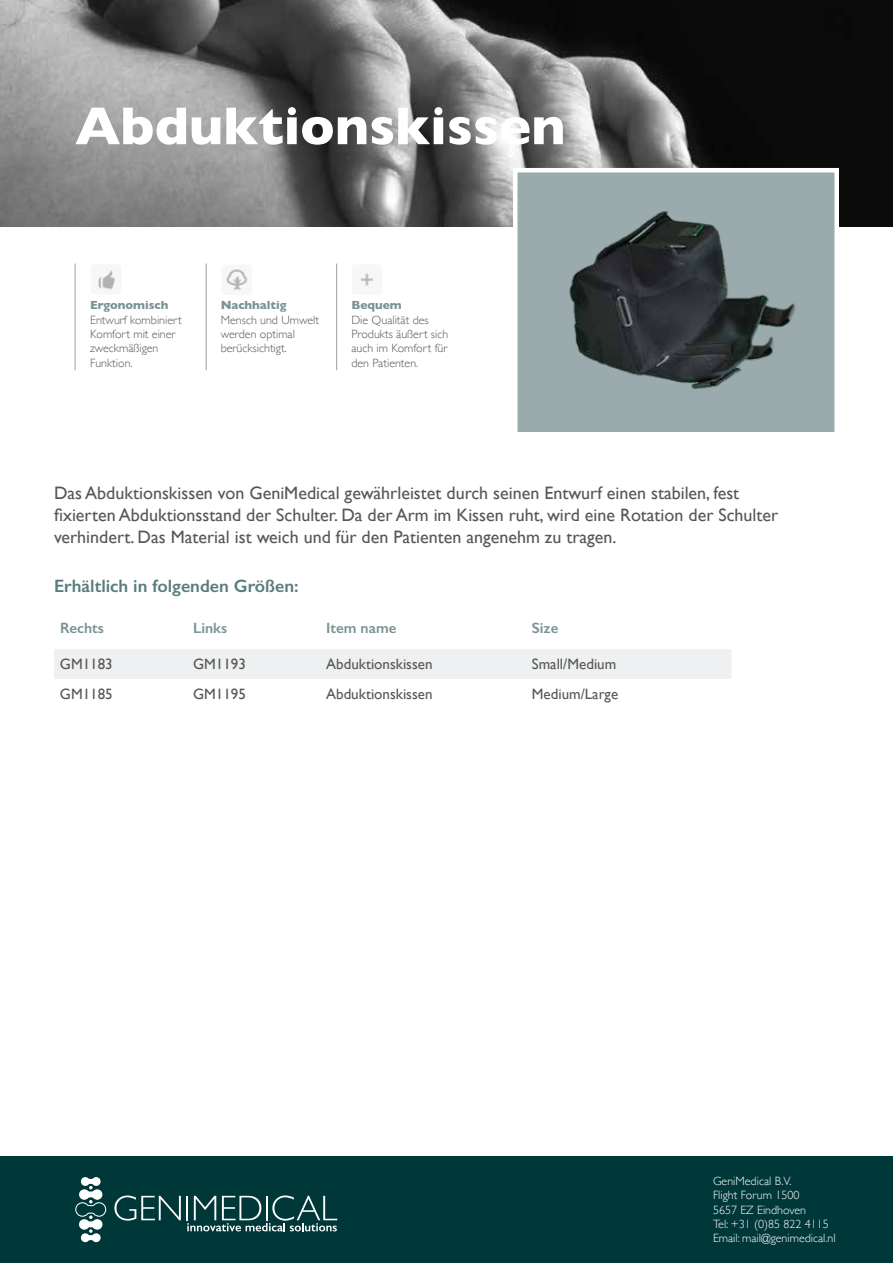
<style>
.page{position:relative;width:893px;height:1263px;background:#fff}
.page>*{position:absolute;margin:0;border:0;box-sizing:border-box;transform-origin:0 0}
.t1{font:700 54px "Gill Sans";color:#fff}
.t2{font:18px/21.6px "Gill Sans";color:#575756}
.t3{font:600 18px "Gill Sans";color:#597c7e}
.t4{font:15px "Gill Sans";color:#575756}
.t5{font:600 15px "Gill Sans";color:#7b9294}
.t6{font:300 12px/14.4px "Gill Sans";color:#575756}
.t7{font:300 12px/14.4px "Gill Sans";color:#fff}
.t8{font:700 12px "Gill Sans";color:#7b9294}
</style>
<div class="page">
<img style="left:0;top:0;width:893px;height:226px">
<div style="left:0;top:1156px;width:893px;height:107px;background:#00383a"></div>
<img style="left:98px;top:270px;width:18px;height:20px">
<img style="left:226px;top:269px;width:22px;height:22px">
<img style="left:360px;top:273px;width:14px;height:14px">
<hr style="left:75px;top:264px;width:1px;height:106px;background:#9d9d9c">
<hr style="left:206px;top:264px;width:1px;height:106px;background:#9d9d9c">
<hr style="left:336px;top:264px;width:1px;height:106px;background:#9d9d9c">
<img style="left:518px;top:173px;width:316px;height:258px">
<div style="left:513px;top:168px;width:326px;height:268px;border:4px solid #fff"></div>
<svg style="left:75px;top:1177px;width:31px;height:65px"></svg>
<svg style="left:114px;top:1195px;width:67px;height:25px"></svg>
<hr style="left:186px;top:1196px;width:2px;height:24px;background:#fff">
<svg style="left:187px;top:1195px;width:150px;height:36px"></svg>
<div style="left:54px;top:649px;width:677px;height:30px;background:#eef0f1"></div>
<h1 class="t1" style="left:75px;top:83px;width:492px">Abduktionskissen</h1>
<p class="t8" style="left:90px;top:295px;width:80px">Ergonomisch</p>
<p class="t6" style="left:90px;top:312px;width:93px">Entwurf kombiniert<br>Komfort mit einer zweckmäßigen<br>Funktion.</p>
<p class="t8" style="left:221px;top:295px;width:67px">Nachhaltig</p>
<p class="t6" style="left:221px;top:312px;width:100px">Mensch und Umwelt werden optimal berücksichtigt.</p>
<p class="t8" style="left:351px;top:295px;width:52px">Bequem</p>
<p class="t6" style="left:351px;top:312px;width:98px">Die Qualität des<br>Produkts äußert sich auch im Komfort für den Patienten.</p>
<p class="t2" style="left:54px;top:482px;width:726px">Das Abduktionskissen von GeniMedical gewährleistet durch seinen Entwurf einen stabilen, fest fixierten Abduktionsstand der Schulter. Da der Arm im Kissen ruht, wird eine Rotation der Schulter verhindert. Das Material ist weich und für den Patienten angenehm zu tragen.</p>
<p class="t3" style="left:54px;top:575px;width:246px">Erhältlich in folgenden Größen:</p>
<p class="t5" style="left:60px;top:619px;width:45px">Rechts</p>
<p class="t5" style="left:193px;top:619px;width:35px">Links</p>
<p class="t5" style="left:326px;top:619px;width:72px">Item name</p>
<p class="t5" style="left:532px;top:619px;width:28px">Size</p>
<p class="t4" style="left:60px;top:655px;width:54px">GM1183</p>
<p class="t4" style="left:193px;top:655px;width:54px">GM1193</p>
<p class="t4" style="left:326px;top:655px;width:108px">Abduktionskissen</p>
<p class="t4" style="left:532px;top:655px;width:86px">Small/Medium</p>
<p class="t4" style="left:60px;top:685px;width:54px">GM1185</p>
<p class="t4" style="left:193px;top:685px;width:54px">GM1195</p>
<p class="t4" style="left:326px;top:685px;width:108px">Abduktionskissen</p>
<p class="t4" style="left:532px;top:685px;width:88px">Medium/Large</p>
<p class="t7" style="left:713px;top:1173px;width:124px">GeniMedical B.V.<br>Flight Forum 1500<br>5657 EZ Eindhoven<br>Tel: +31 (0)85 822 4115<br>Email: mail@genimedical.nl</p>
</div>
